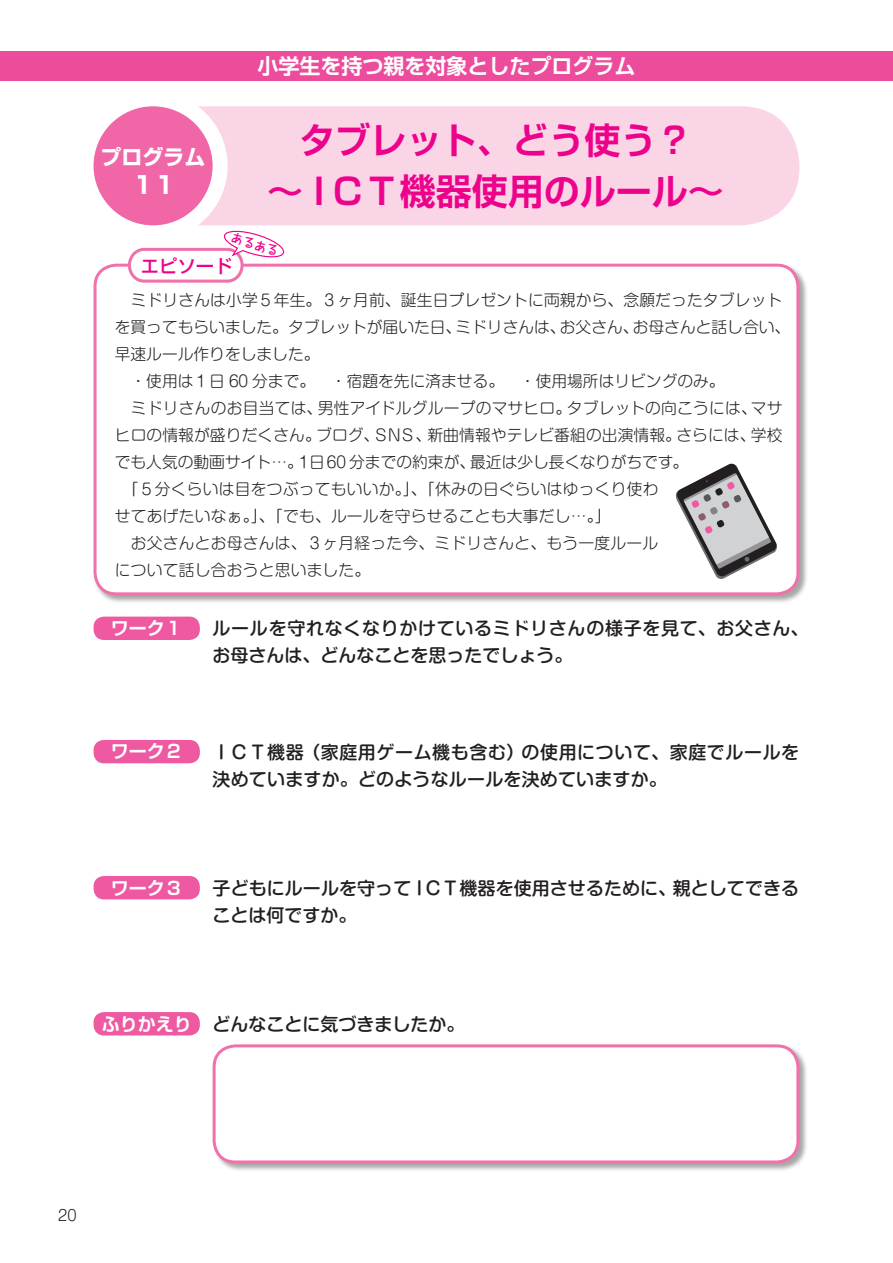
<style>
.page{position:relative;width:893px;height:1263px;background:#fff}
.page>*{position:absolute;margin:0;border:0;box-sizing:border-box;transform-origin:0 0}
.t1{font:700 36px/51px "Shin Go Pr 6 De";color:#ed028c;text-align:center}
.t2{font:700 24px "Shin Go Pr 6";color:#fff}
.t3{font:700 21px "Shin Go Pr 6 De";color:#fff}
.t4{font:700 21px "Shin Go Pr 6";color:#fff}
.t5{font:500 18.3px "Shin Go Pr 6";color:#ed028c}
.t6{font:500 18px/27px "Shin M Go Pr 6";letter-spacing:.03em;color:#231f20}
.t7{font:500 18px/27px "Shin M Go Pr 6";letter-spacing:.01em;color:#231f20}
.t8{font:500 18px/27px "Shin M Go Pr 6";letter-spacing:.04em;color:#231f20}
.t9{font:700 18px "Shin Go Pr 6 De";color:#fff}
.t10{font:300 15.75px/27px "Shin M Go Pr 6";letter-spacing:.01em;color:#231f20}
.t11{font:300 15px "Shin M Go Pr 6";color:#231f20}
.t12{font:700 12.15px "Taka Hand Std De";color:#ed028c}
</style>
<div class="page">
<div style="left:212px;top:1044px;width:596px;height:128px;background:#231f20;opacity:.4"></div>
<div style="left:214px;top:1046px;width:584px;height:116px;background:#fff;border-radius:21px"></div>
<div style="left:213px;top:1044px;width:586px;height:119px;border:3px solid #f171ab;border-radius:21px"></div>
<div style="left:94px;top:617px;width:106px;height:23px;background:#ef59a1;border-radius:10px"></div>
<div style="left:94px;top:740px;width:106px;height:23px;background:#ef59a1;border-radius:10px"></div>
<div style="left:94px;top:876px;width:106px;height:23px;background:#ef59a1;border-radius:10px"></div>
<div style="left:94px;top:1012px;width:106px;height:23px;background:#ef59a1;border-radius:10px"></div>
<div style="left:93px;top:263px;width:715px;height:341px;background:#231f20;opacity:.4"></div>
<div style="left:95px;top:265px;width:703px;height:329px;background:#fff;border-radius:21px"></div>
<div style="left:94px;top:264px;width:705px;height:331px;border:3px solid #f171ab;border-radius:21px"></div>
<svg style="left:675px;top:463px;width:102px;height:116px"></svg>
<div style="left:123px;top:106px;width:676px;height:119px;background:#fad5e5;border-radius:59px"></div>
<div style="left:86px;top:99px;width:134px;height:134px;background:#f166a7;border-radius:50%"></div>
<div style="left:79px;top:91px;width:149px;height:149px;border:15px solid #fff;border-radius:50%"></div>
<div style="left:129px;top:249px;width:113px;height:32px;background:#fff;border-radius:15px"></div>
<div style="left:128px;top:248px;width:116px;height:35px;border:3px solid #f171ab;border-radius:15px"></div>
<svg style="left:222px;top:230px;width:63px;height:30px"></svg>
<div style="left:0;top:51px;width:893px;height:30px;background:#ed4c9c"></div>
<h3 class="t4" style="left:101px;top:140px;width:106px">プログラム</h3>
<h2 class="t2" style="left:131px;top:166px;width:45px">１1</h2>
<h3 class="t3" style="left:257px;top:49px;width:380px">小学生を持つ親を対象としたプログラム</h3>
<h1 class="t1" style="left:267px;top:113px;width:458px">タブレット、どう使う？<br>～ＩＣＴ機器使用のルール～</h1>
<p class="t12" style="left:234px;top:229px;width:50px;rotate:17deg">あるある</p>
<p class="t5" style="left:141px;top:251px;width:93px">エピソード</p>
<p class="t10" style="left:115px;top:286px;width:677px">　ミドリさんは小学５年生。３ヶ月前、誕生日プレゼントに両親から、念願だったタブレットを買ってもらいました。タブレットが届いた日、ミドリさんは、お父さん、お母さんと話し合い、早速ルール作りをしました。<br>　・使用は１日 60 分まで。　・宿題を先に済ませる。　・使用場所はリビングのみ。<br>　ミドリさんのお目当ては、男性アイドルグループのマサヒロ。タブレットの向こうには、マサヒロの情報が盛りだくさん。ブログ、ＳＮＳ、新曲情報やテレビ番組の出演情報。さらには、学校でも人気の動画サイト…。１日 60 分までの約束が、最近は少し長くなりがちです。<br>　「５分くらいは目をつぶってもいいか。」、「休みの日ぐらいはゆっくり使わ<br>せてあげたいなぁ。」、「でも、ルールを守らせることも大事だし…。」<br>　お父さんとお母さんは、３ヶ月経った今、ミドリさんと、もう一度ルール<br>について話し合おうと思いました。</p>
<p class="t9" style="left:111px;top:613px;width:73px">ワーク１</p>
<p class="t9" style="left:111px;top:737px;width:73px">ワーク２</p>
<p class="t8" style="left:213px;top:614px;width:597px">ルールを守れなくなりかけているミドリさんの様子を見て、お父さん、お母さんは、どんなことを思ったでしょう。</p>
<p class="t6" style="left:213px;top:738px;width:588px">ＩＣＴ機器（家庭用ゲーム機も含む）の使用について、家庭でルールを決めていますか。どのようなルールを決めていますか。</p>
<p class="t9" style="left:111px;top:873px;width:73px">ワーク３</p>
<p class="t7" style="left:213px;top:874px;width:588px">子どもにルールを守ってＩＣＴ機器を使用させるために、親としてできることは何ですか。</p>
<p class="t9" style="left:102px;top:1009px;width:91px">ふりかえり</p>
<p class="t7" style="left:213px;top:1010px;width:253px">どんなことに気づきましたか。</p>
<p class="t11" style="left:58px;top:1203px;width:20px">20</p>
</div>
